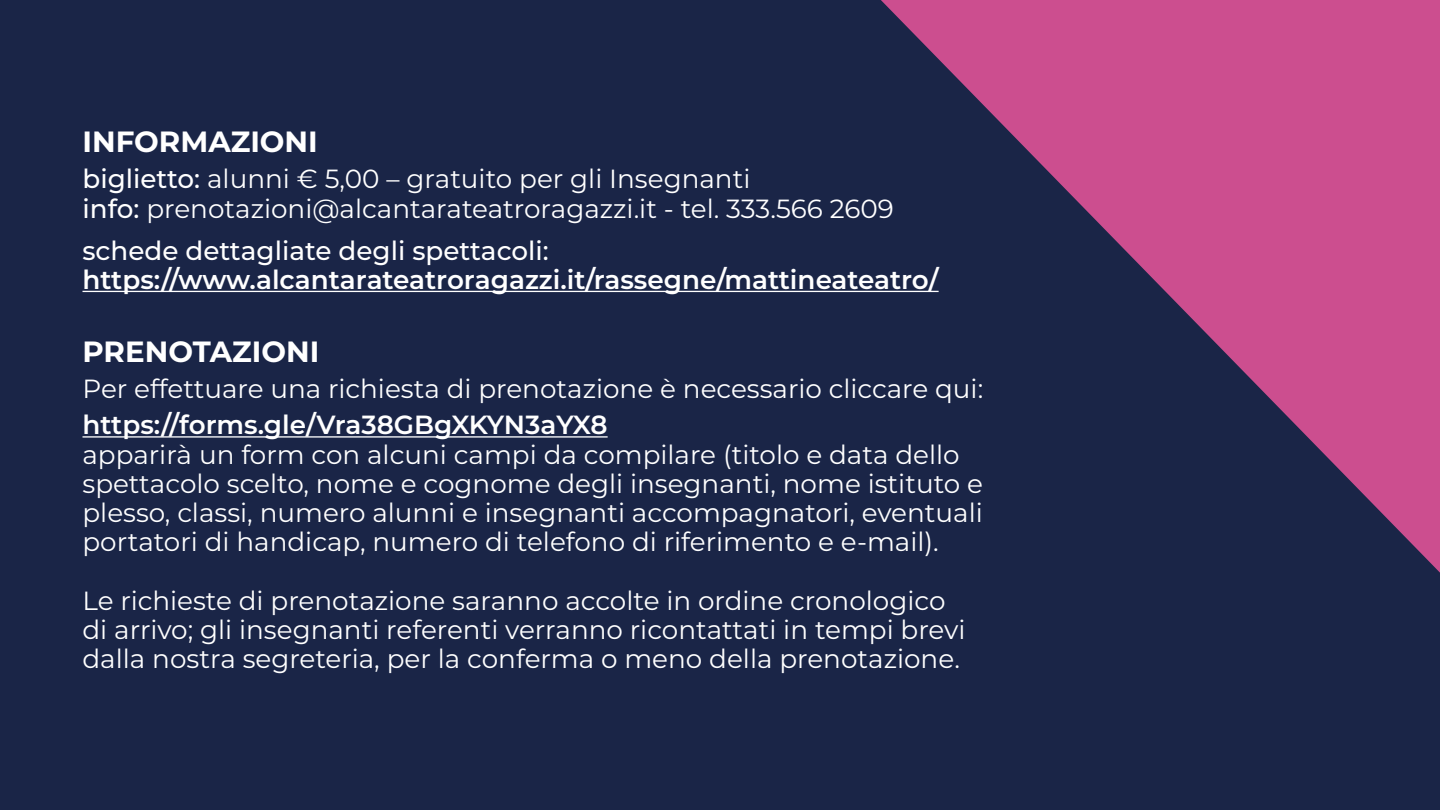
<style>
.page{position:relative;width:1440px;height:810px;background:#1a2547}
.page>*{position:absolute;margin:0;border:0;box-sizing:border-box;transform-origin:0 0}
.t1{font:700 29.25px "Montserrat";color:#fff}
.t2{font:26.25px/29.2px "Montserrat";color:#fff}
.t3{font:600 26.25px "Montserrat";color:#fff}
.t4{font:500 26.25px "Montserrat";color:#fff}
.s1{font-weight:500}
</style>
<div class="page">
<hr style="left:82px;top:291px;width:857px;height:1px;background:#fff">
<hr style="left:82px;top:436px;width:526px;height:2px;background:#fff">
<svg style="left:881px;top:0;width:559px;height:573px;fill:#cc4e8f"></svg>
<p class="t1" style="left:82px;top:121px;width:237px">INFORMAZIONI</p>
<p class="t2" style="left:82px;top:163px;width:813px"><span class="s1">biglietto:</span> alunni € 5,00 – gratuito per gli Insegnanti<br><span class="s1">info:</span> prenotazioni@alcantarateatroragazzi.it - tel. 333.566 2609</p>
<p class="t4" style="left:82px;top:232px;width:468px">schede dettagliate degli spettacoli:</p>
<p class="t3" style="left:82px;top:261px;width:858px">https://www.alcantarateatroragazzi.it/rassegne/mattineateatro/</p>
<p class="t1" style="left:82px;top:331px;width:238px">PRENOTAZIONI</p>
<p class="t2" style="left:82px;top:373px;width:902px">Per effettuare una richiesta di prenotazione è necessario cliccare qui:</p>
<p class="t3" style="left:82px;top:406px;width:527px">https://forms.gle/Vra38GBgXKYN3aYX8</p>
<p class="t2" style="left:82px;top:439px;width:902px">apparirà un form con alcuni campi da compilare (titolo e data dello spettacolo scelto, nome e cognome degli insegnanti, nome istituto e plesso, classi, numero alunni e insegnanti accompagnatori, eventuali portatori di handicap, numero di telefono di riferimento e e-mail).</p>
<p class="t2" style="left:82px;top:585px;width:884px">Le richieste di prenotazione saranno accolte in ordine cronologico di arrivo; gli insegnanti referenti verranno ricontattati in tempi brevi dalla nostra segreteria, per la conferma o meno della prenotazione.</p>
</div>
